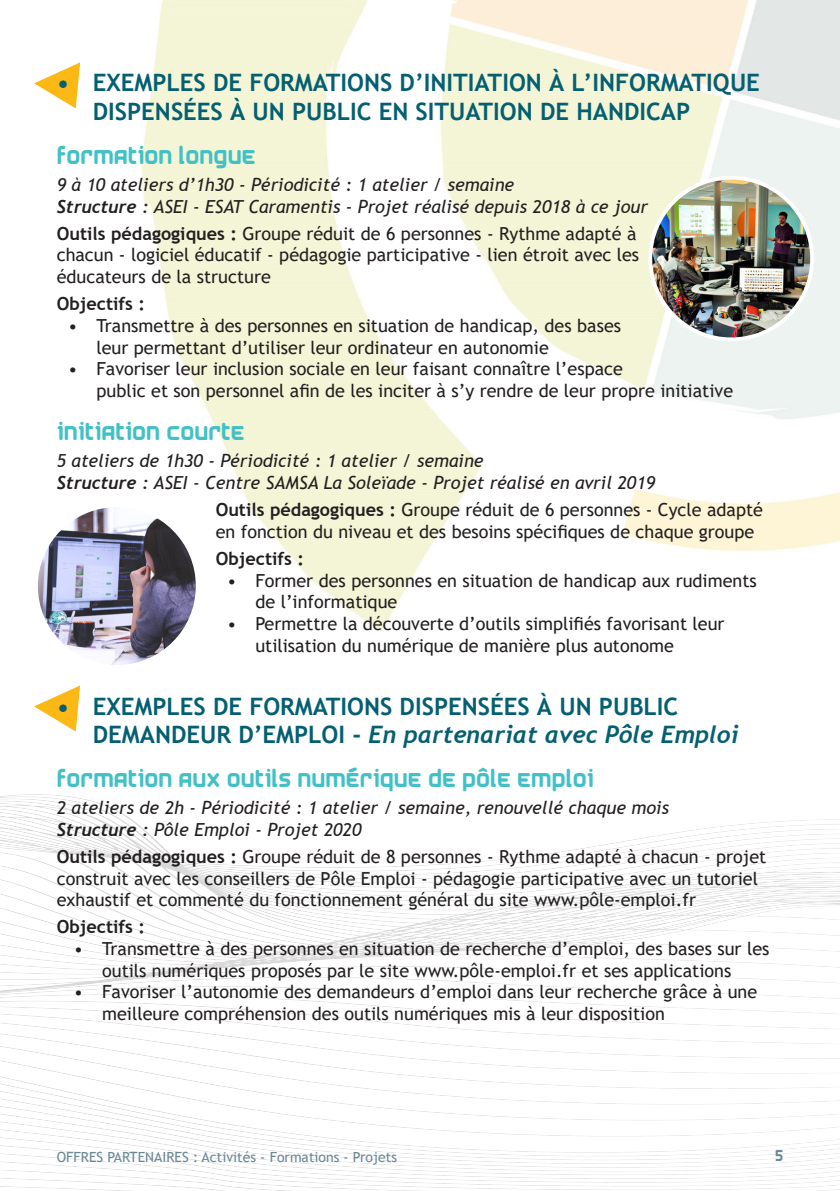
<style>
.page{position:relative;width:840px;height:1191px;background:#fff}
.page>*{position:absolute;margin:0;border:0;box-sizing:border-box;transform-origin:0 0}
.t1{font:700 24px/28.8px "Trebuchet MS";color:#045f71}
.atelier{font:22px "Airstrip Four";color:#41c1c6}
.t2{font:18px/21.6px "Trebuchet MS";color:#231f20}
.atelier-2{font:italic 18px/21.6px "Trebuchet MS";color:#231f20}
.Détails{font:italic 18px/21.6px "Trebuchet MS";color:#231f20}
.t3{font:700 18px "Trebuchet MS";color:#231f20}
.t4{font:14px "Trebuchet MS";color:#6c8895}
.t5{font:14px "Airstrip Four";color:#6c8895}
.s1{font-family:"Trebuchet";font-weight:700}
.s2{font-weight:700}
.s3{font-family:"Trebuchet";font-style:italic}
</style>
<div class="page">
<img style="left:0;top:731px;width:839px;height:460px">
<img style="left:75px;top:0;width:764px;height:687px">
<svg style="left:34px;top:62px;width:46px;height:46px"></svg>
<svg style="left:34px;top:685px;width:46px;height:46px"></svg>
<img style="left:36px;top:505px;width:161px;height:162px;border-radius:81px">
<div style="left:34px;top:503px;width:165px;height:166px;border:4px solid #fff;border-radius:50%"></div>
<img style="left:650px;top:178px;width:161px;height:161px;border-radius:81px">
<div style="left:648px;top:176px;width:165px;height:165px;border:4px solid #fff;border-radius:50%"></div>
<p class="t1" style="left:93px;top:68px;width:668px;text-indent:-36px">• EXEMPLES DE FORMATIONS D’INITIATION À L’INFORMATIQUE<br>DISPENSÉES À UN PUBLIC EN SITUATION DE HANDICAP</p>
<p class="atelier" style="left:57px;top:143px;width:200px">FORMATION LONGUE</p>
<p class="atelier-2" style="left:57px;top:174px;width:592px">9 à 10 ateliers d’1h30 - Périodicité : 1 atelier / semaine<br><span class="s1">Structure :</span> ASEI - ESAT Caramentis - Projet réalisé depuis 2018 à ce jour</p>
<p class="t2" style="left:57px;top:222px;width:583px"><span class="s2">Outils pédagogiques :</span> Groupe réduit de 6 personnes - Rythme adapté à chacun - logiciel éducatif - pédagogie participative - lien étroit avec les éducateurs de la structure</p>
<p class="t3" style="left:57px;top:293px;width:90px">Objectifs :</p>
<p class="t2" style="left:96px;top:315px;width:526px;text-indent:-28px">• Transmettre à des personnes en situation de handicap, des bases leur permettant d’utiliser leur ordinateur en autonomie</p>
<p class="t2" style="left:96px;top:358px;width:637px;text-indent:-28px">• Favoriser leur inclusion sociale en leur faisant connaître l’espace<br>public et son personnel afin de les inciter à s’y rendre de leur propre initiative</p>
<p class="atelier" style="left:57px;top:420px;width:189px">INITIATION COURTE</p>
<p class="atelier-2" style="left:57px;top:450px;width:599px">5 ateliers de 1h30 - Périodicité : 1 atelier / semaine<br><span class="s1">Structure :</span> ASEI - Centre SAMSA La Soleïade - Projet réalisé en avril 2019</p>
<p class="t2" style="left:215px;top:499px;width:548px"><span class="s2">Outils pédagogiques :</span> Groupe réduit de 6 personnes - Cycle adapté en fonction du niveau et des besoins spécifiques de chaque groupe</p>
<p class="t3" style="left:215px;top:547px;width:90px">Objectifs :</p>
<p class="t2" style="left:255px;top:569px;width:502px;text-indent:-28px">• Former des personnes en situation de handicap aux rudiments de l’informatique</p>
<p class="t2" style="left:255px;top:613px;width:470px;text-indent:-28px">• Permettre la découverte d’outils simplifiés favorisant leur utilisation du numérique de manière plus autonome</p>
<p class="t1" style="left:93px;top:691px;width:647px;text-indent:-36px">• EXEMPLES DE FORMATIONS DISPENSÉES À UN PUBLIC<br>DEMANDEUR D’EMPLOI - <span class="s3">En partenariat avec Pôle Emploi</span></p>
<p class="atelier" style="left:57px;top:766px;width:538px">FORMATION AUX OUTILS NUMÉRIQUE DE PÔLE EMPLOI</p>
<p class="Détails" style="left:57px;top:797px;width:613px">2 ateliers de 2h - Périodicité : 1 atelier / semaine, renouvellé chaque mois<br><span class="s1">Structure :</span> Pôle Emploi - Projet 2020</p>
<p class="t2" style="left:57px;top:845px;width:710px"><span class="s2">Outils pédagogiques :</span> Groupe réduit de 8 personnes - Rythme adapté à chacun - projet construit avec les conseillers de Pôle Emploi - pédagogie participative avec un tutoriel exhaustif et commenté du fonctionnement général du site www.pôle-emploi.fr</p>
<p class="t3" style="left:57px;top:915px;width:90px">Objectifs :</p>
<p class="t2" style="left:74px;top:937px;width:696px;text-align:center">• Transmettre à des personnes en situation de recherche d’emploi, des bases sur les outils numériques proposés par le site www.pôle-emploi.fr et ses applications</p>
<p class="t2" style="left:102px;top:981px;width:656px;text-indent:-28px">• Favoriser l’autonomie des demandeurs d’emploi dans leur recherche grâce à une meilleure compréhension des outils numériques mis à leur disposition</p>
<p class="t4" style="left:57px;top:1147px;width:342px">OFFRES PARTENAIRES : Activités - Formations - Projets</p>
<p class="t5" style="left:774px;top:1148px;width:10px">5</p>
</div>
